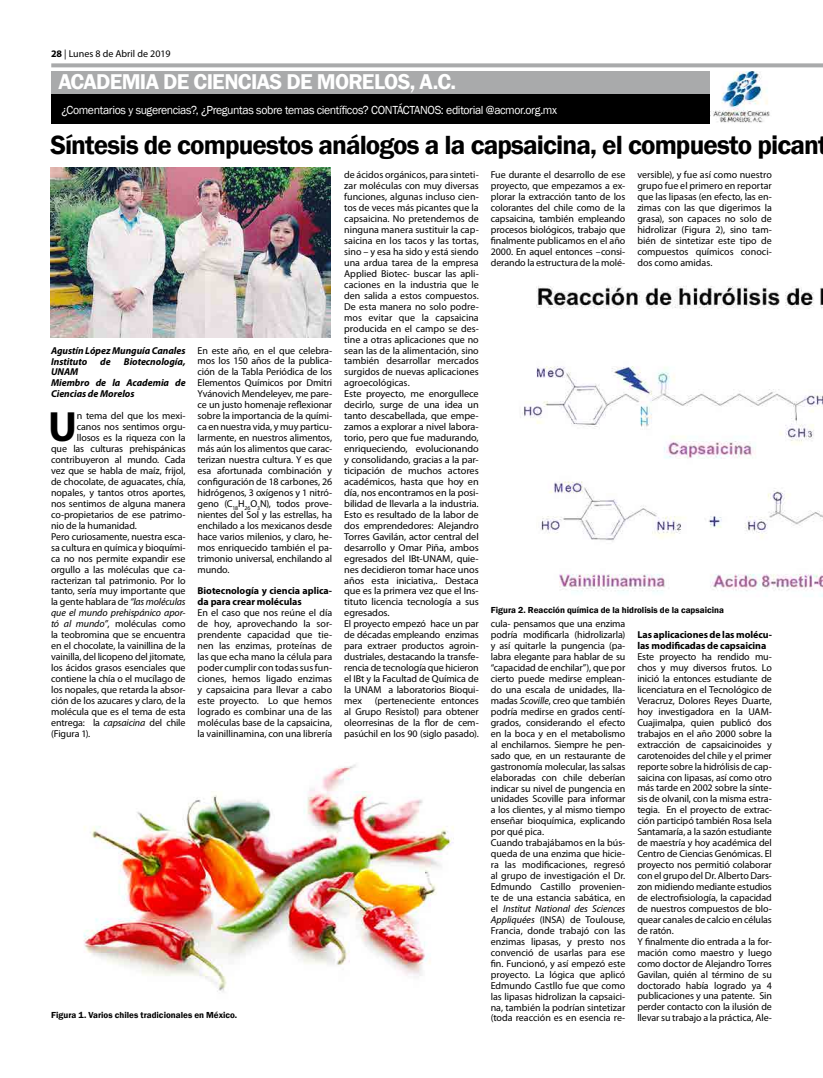
<style>
.page{position:relative;width:823px;height:1078px;background:#fff}
.page>*{position:absolute;margin:0;border:0;box-sizing:border-box;transform-origin:0 0}
.t1{font:700 42.5px "Myriad Pro";color:#000}
.t2{font:600 27px "Franklin Gothic";letter-spacing:-.035em;color:#000}
.t3{font:600 22px "Franklin Gothic";letter-spacing:-.035em;color:#fff}
.t4{font:12px "Franklin Gothic";letter-spacing:-.035em;color:#fff}
.t5{font:10px/10.9px "Myriad Pro";letter-spacing:-.01em;color:#000;text-align:justify}
.t6{font:700 10px/10.9px "Myriad Pro";letter-spacing:-.005em;color:#000}
.t7{font:italic 700 10px/10.9px "Myriad Pro";letter-spacing:-.005em;color:#000}
.t8{font:italic 10px "Myriad Pro";letter-spacing:-.01em;color:#000}
.t9{font:600 9px "Franklin Gothic";color:#000}
.s1{font-weight:700}
.s2{font-style:italic}
</style>
<div class="page">
<svg style="left:51px;top:63px;width:771px;height:4px;background:#b1b2b2"></svg>
<div style="left:51px;top:71px;width:720px;height:23px;background:#a9aaab"></div>
<div style="left:51px;top:94px;width:720px;height:30px;background:#000"></div>
<img style="left:710px;top:71px;width:61px;height:53px">
<img style="left:50px;top:167px;width:280px;height:170px">
<img style="left:83px;top:764px;width:371px;height:228px">
<img style="left:520px;top:286px;width:302px;height:311px">
<p class="t5" style="left:51px;top:48px;width:121px"><span class="s1">28</span> | Lunes 8 de Abril de 2019</p>
<h3 class="t3" style="left:58px;top:68px;width:399px">ACADEMIA DE CIENCIAS DE MORELOS, A.C.</h3>
<p class="t4" style="left:61px;top:103px;width:497px">¿Comentarios y sugerencias?, ¿Preguntas sobre temas científicos? CONTÁCTANOS: editorial @acmor.org.mx</p>
<h2 class="t2" style="left:50px;top:128px;width:778px">Síntesis de compuestos análogos a la capsaicina, el compuesto picant</h2>
<p class="t7" style="left:51px;top:344px;width:136px">Agustín López Munguía Canales<br>Instituto</p>
<p class="t7" style="left:100px;top:355px;width:12px">de</p>
<p class="t7" style="left:124px;top:355px;width:63px">Biotecnología,</p>
<p class="t7" style="left:51px;top:366px;width:136px">UNAM<br>Miembro de la Academia de<br>Ciencias de Morelos</p>
<h1 class="t1" style="left:48px;top:399px;width:30px">U</h1>
<p class="t5" style="left:77px;top:410px;width:110px">n tema del que los mexi-</p>
<p class="t5" style="left:77px;top:421px;width:110px">canos nos sentimos orgu-</p>
<p class="t5" style="left:77px;top:432px;width:110px">llosos es la riqueza con la</p>
<p class="t5" style="left:51px;top:443px;width:136px">que las culturas prehispánicas</p>
<p class="t5" style="left:51px;top:454px;width:136px">contribuyeron al mundo. Cada</p>
<p class="t5" style="left:51px;top:465px;width:136px">vez que se habla de maíz, frijol,</p>
<p class="t5" style="left:51px;top:476px;width:136px">de chocolate, de aguacates, chía,</p>
<p class="t5" style="left:51px;top:487px;width:136px">nopales, y tantos otros aportes,</p>
<p class="t5" style="left:51px;top:498px;width:136px">nos sentimos de alguna manera</p>
<p class="t5" style="left:51px;top:508px;width:136px">co-propietarios de ese patrimo-</p>
<p class="t5" style="left:51px;top:519px;width:87px">nio de la humanidad.</p>
<p class="t5" style="left:51px;top:530px;width:136px">Pero curiosamente, nuestra esca-</p>
<p class="t5" style="left:51px;top:541px;width:136px">sa cultura en química y bioquími-</p>
<p class="t5" style="left:51px;top:552px;width:136px">ca no nos permite expandir ese</p>
<p class="t5" style="left:51px;top:563px;width:136px">orgullo a las moléculas que ca-</p>
<p class="t5" style="left:51px;top:574px;width:136px">racterizan tal patrimonio. Por lo</p>
<p class="t5" style="left:51px;top:585px;width:136px">tanto, sería muy importante que</p>
<p class="t5" style="left:51px;top:596px;width:136px">la gente hablara de <span class="s2">“las moléculas</span></p>
<p class="t8" style="left:51px;top:606px;width:136px">que el mundo prehispánico apor-</p>
<p class="t5" style="left:51px;top:618px;width:136px"><span class="s2">tó al mundo”</span>, moléculas como</p>
<p class="t5" style="left:51px;top:629px;width:136px">la teobromina que se encuentra</p>
<p class="t5" style="left:51px;top:640px;width:136px">en el chocolate, la vainillina de la</p>
<p class="t5" style="left:51px;top:651px;width:136px">vainilla, del licopeno del jitomate,</p>
<p class="t5" style="left:51px;top:662px;width:136px">los ácidos grasos esenciales que</p>
<p class="t5" style="left:51px;top:673px;width:136px">contiene la chía o el mucílago de</p>
<p class="t5" style="left:51px;top:684px;width:136px">los nopales, que retarda la absor-</p>
<p class="t5" style="left:51px;top:694px;width:136px">ción de los azucares y claro, de la</p>
<p class="t5" style="left:51px;top:705px;width:136px">molécula que es el tema de esta</p>
<p class="t5" style="left:51px;top:716px;width:136px">entrega: la <span class="s2">capsaicina</span> del chile</p>
<p class="t5" style="left:51px;top:727px;width:41px">(Figura 1).</p>
<p class="t5" style="left:197px;top:344px;width:136px">En este año, en el que celebra&shy;mos los 150 años de la publica&shy;ción de la Tabla Periódica de los Elementos Químicos por Dmitri Yvánovich Mendeleyev, me pare&shy;ce un justo homenaje reflexionar sobre la importancia de la quími&shy;ca en nuestra vida, y muy particu&shy;larmente, en nuestros alimentos, más aún los alimentos que carac&shy;terizan nuestra cultura. Y es que esa afortunada combinación y configuración de 18 carbones, 26 hidrógenos, 3 oxígenos y 1 nitró&shy;geno (C<sub>18</sub>H<sub>26</sub>O<sub>3</sub>N), todos prove&shy;nientes del Sol y las estrellas, ha enchilado a los mexicanos desde hace varios milenios, y claro, he&shy;mos enriquecido también el pa&shy;trimonio universal, enchilando al mundo.</p>
<p class="t6" style="left:197px;top:585px;width:136px">Biotecnología y ciencia aplica&shy;da para crear moléculas</p>
<p class="t5" style="left:197px;top:607px;width:136px">En el caso que nos reúne el día de hoy, aprovechando la sor&shy;prendente capacidad que tie&shy;nen las enzimas, proteínas de las que echa mano la célula para poder cumplir con todas sus fun&shy;ciones, hemos ligado enzimas y capsaicina para llevar a cabo este proyecto. Lo que hemos logrado es combinar una de las moléculas base de la capsaicina, la vainillinamina, con una librería</p>
<p class="t9" style="left:51px;top:1009px;width:188px">Figura 1. Varios chiles tradicionales en México.</p>
<p class="t5" style="left:344px;top:169px;width:136px;text-align:left">de ácidos orgánicos, para sinteti&shy;zar moléculas con muy diversas funciones, algunas incluso cien&shy;tos de veces más picantes que la capsaicina. No pretendemos de ninguna manera sustituir la cap&shy;saicina en los tacos y las tortas, sino – y esa ha sido y está siendo una ardua tarea de la empresa<br>Applied Biotec- buscar las apli&shy;caciones en la industria que le den salida a estos compuestos.<br>De esta manera no solo podre&shy;mos evitar que la capsaicina producida en el campo se des&shy;tine a otras aplicaciones que no sean las de la alimentación, sino también desarrollar mercados surgidos de nuevas aplicaciones agroecológicas.<br>Este proyecto, me enorgullece decirlo, surge de una idea un tanto descabellada, que empe&shy;zamos a explorar a nivel labora&shy;torio, pero que fue madurando, enriqueciendo, evolucionando y consolidando, gracias a la par&shy;ticipación de muchos actores académicos, hasta que hoy en día, nos encontramos en la posi&shy;bilidad de llevarla a la industria.<br>Esto es resultado de la labor de dos emprendedores: Alejandro<br>Torres Gavilán, actor central del desarrollo y Omar Piña, ambos egresados del IBt-UNAM, quie&shy;nes decidieron tomar hace unos años esta iniciativa,. Destaca que es la primera vez que el Ins&shy;tituto licencia tecnología a sus egresados.<br>El proyecto empezó hace un par de décadas empleando enzimas para extraer productos agroin&shy;dustriales, destacando la transfe&shy;rencia de tecnología que hicieron el IBt y la Facultad de Química de la UNAM a laboratorios Bioqui&shy;mex</p>
<p class="t5" style="left:344px;top:694px;width:136px;text-indent:30px">(perteneciente entonces al Grupo Resistol) para obtener oleorresinas de la flor de cem&shy;pasúchil en los 90 (siglo pasado).</p>
<p class="t5" style="left:490px;top:169px;width:136px">Fue durante el desarrollo de ese proyecto, que empezamos a ex&shy;plorar la extracción tanto de los colorantes del chile como de la capsaicina, también empleando procesos biológicos, trabajo que finalmente publicamos en el año 2000. En aquel entonces –consi&shy;derando la estructura de la molé-</p>
<p class="t5" style="left:637px;top:169px;width:136px">versible), y fue así como nuestro grupo fue el primero en reportar que las lipasas (en efecto, las en&shy;zimas con las que digerimos la grasa), son capaces no solo de hidrolizar (Figura 2), sino tam&shy;bién de sintetizar este tipo de compuestos químicos conoci&shy;dos como amidas.</p>
<p class="t9" style="left:490px;top:604px;width:235px">Figura 2. Reacción química de la hidrolisis de la capsaicina</p>
<p class="t5" style="left:490px;top:618px;width:136px;text-align:left">cula- pensamos que una enzima podría modificarla (hidrolizarla) y así quitarle la pungencia (pa&shy;labra elegante para hablar de su “capacidad de enchilar”), que por cierto puede medirse emplean&shy;do una escala de unidades, lla&shy;madas <span class="s2">Scoville</span>, creo que también podría medirse en grados centí&shy;grados, considerando el efecto en la boca y en el metabolismo al enchilarnos. Siempre he pen&shy;sado que, en un restaurante de gastronomía molecular, las salsas elaboradas con chile deberían indicar su nivel de pungencia en unidades Scoville para informar a los clientes, y al mismo tiempo enseñar bioquímica, explicando por qué pica.<br>Cuando trabajábamos en la bús&shy;queda de una enzima que hicie&shy;ra las modificaciones, regresó al grupo de investigación el Dr.<br>Edmundo Castillo provenien&shy;te de una estancia sabática, en el <span class="s2">Institut National des Sciences<br>Appliquées</span> (INSA) de Toulouse,<br>Francia, donde trabajó con las enzimas lipasas, y presto nos convenció de usarlas para ese fin. Funcionó, y así empezó este proyecto. La lógica que aplicó<br>Edmundo Castllo fue que como las lipasas hidrolizan la capsaici&shy;na, también la podrían sintetizar (toda reacción es en esencia re-</p>
<p class="t6" style="left:637px;top:629px;width:136px">Las aplicaciones de las molécu&shy;las modificadas de capsaicina</p>
<p class="t5" style="left:637px;top:651px;width:136px;text-align:left">Este proyecto ha rendido mu&shy;chos y muy diversos frutos. Lo inició la entonces estudiante de licenciatura en el Tecnológico de<br>Veracruz, Dolores Reyes Duarte, hoy investigadora en la UAM-<br>Cuajimalpa, quien publicó dos trabajos en el año 2000 sobre la extracción de capsaicinoides y carotenoides del chile y el primer reporte sobre la hidrólisis de cap&shy;saicina con lipasas, así como otro más tarde en 2002 sobre la sínte&shy;sis de olvanil, con la misma estra&shy;tegia. En el proyecto de extrac&shy;ción participó también Rosa Isela<br>Santamaría, a la sazón estudiante de maestría y hoy académica del<br>Centro de Ciencias Genómicas. El proyecto nos permitió colaborar con el grupo del Dr. Alberto Dars&shy;zon midiendo mediante estudios de electrofisiología, la capacidad de nuestros compuestos de blo&shy;quear canales de calcio en células de ratón.<br>Y finalmente dio entrada a la for&shy;mación como maestro y luego como doctor de Alejandro Torres<br>Gavilan, quién al término de su doctorado había logrado ya 4 publicaciones y una patente. Sin perder contacto con la ilusión de llevar su trabajo a la práctica, Ale-</p>
</div>
